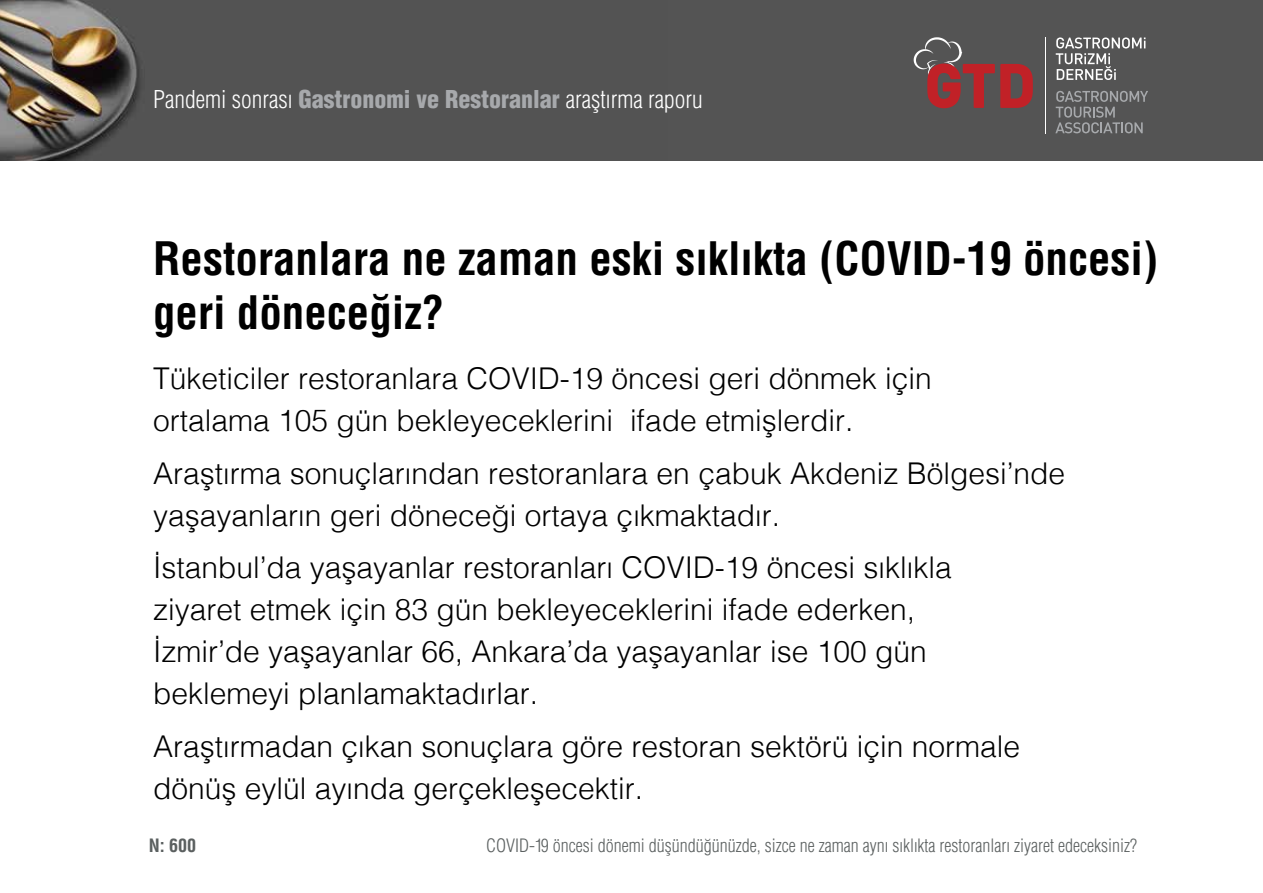
<style>
.page{position:relative;width:1263px;height:893px;background:#fff}
.page>*{position:absolute;margin:0;border:0;box-sizing:border-box;transform-origin:0 0}
.t1{font:700 condensed 45px/54px "Helvetica Tr";color:#000}
.t2{font:300 30px/42px "Helvetica";color:#000}
.t3{font:300 condensed 24px "Helvetica";color:#fff}
.t4{font:300 condensed 18px "Helvetica";color:#5b6060}
.t5{font:700 condensed 18px "Helvetica Tr";color:#5b6060}
.s1{font-family:"Helvetica Tr";font-weight:900;color:#a7a9ac}
</style>
<div class="page">
<img style="left:0;top:0;width:657px;height:161px">
<div style="left:657px;top:0;width:290px;height:161px;background:#545454"></div>
<div style="left:947px;top:0;width:316px;height:161px;background:#545454"></div>
<svg style="left:914px;top:37px;width:119px;height:71px"></svg>
<svg style="left:1056px;top:37px;width:89px;height:43px"></svg>
<svg style="left:1055px;top:91px;width:93px;height:42px"></svg>
<hr style="left:1045px;top:37px;width:1px;height:97px;background:#fff">
<p class="t3" style="left:153px;top:86px;width:551px">Pandemi sonrası <span class="s1">Gastronomi ve Restoranlar</span> araştırma raporu</p>
<h1 class="t1" style="left:153px;top:231px;width:1006px">Restoranlara ne zaman eski sıklıkta (COVID-19 öncesi) geri döneceğiz?</h1>
<p class="t2" style="left:153px;top:355px;width:780px">Tüketiciler restoranlara COVID-19 öncesi geri dönmek için ortalama 105 gün bekleyeceklerini ifade etmişlerdir.</p>
<p class="t2" style="left:153px;top:450px;width:913px">Araştırma sonuçlarından restoranlara en çabuk Akdeniz Bölgesi’nde yaşayanların geri döneceği ortaya çıkmaktadır.</p>
<p class="t2" style="left:153px;top:544px;width:800px">İstanbul’da yaşayanlar restoranları COVID-19 öncesi sıklıkla ziyaret etmek için 83 gün bekleyeceklerini ifade ederken, İzmir’de yaşayanlar 66, Ankara’da yaşayanlar ise 100 gün beklemeyi planlamaktadırlar.</p>
<p class="t2" style="left:153px;top:723px;width:868px">Araştırmadan çıkan sonuçlara göre restoran sektörü için normale dönüş eylül ayında gerçekleşecektir.</p>
<p class="t5" style="left:149px;top:835px;width:49px">N: 600</p>
<p class="t4" style="left:486px;top:835px;width:653px">COVID-19 öncesi dönemi düşündüğünüzde, sizce ne zaman aynı sıklıkta restoranları ziyaret edeceksiniz?</p>
</div>
